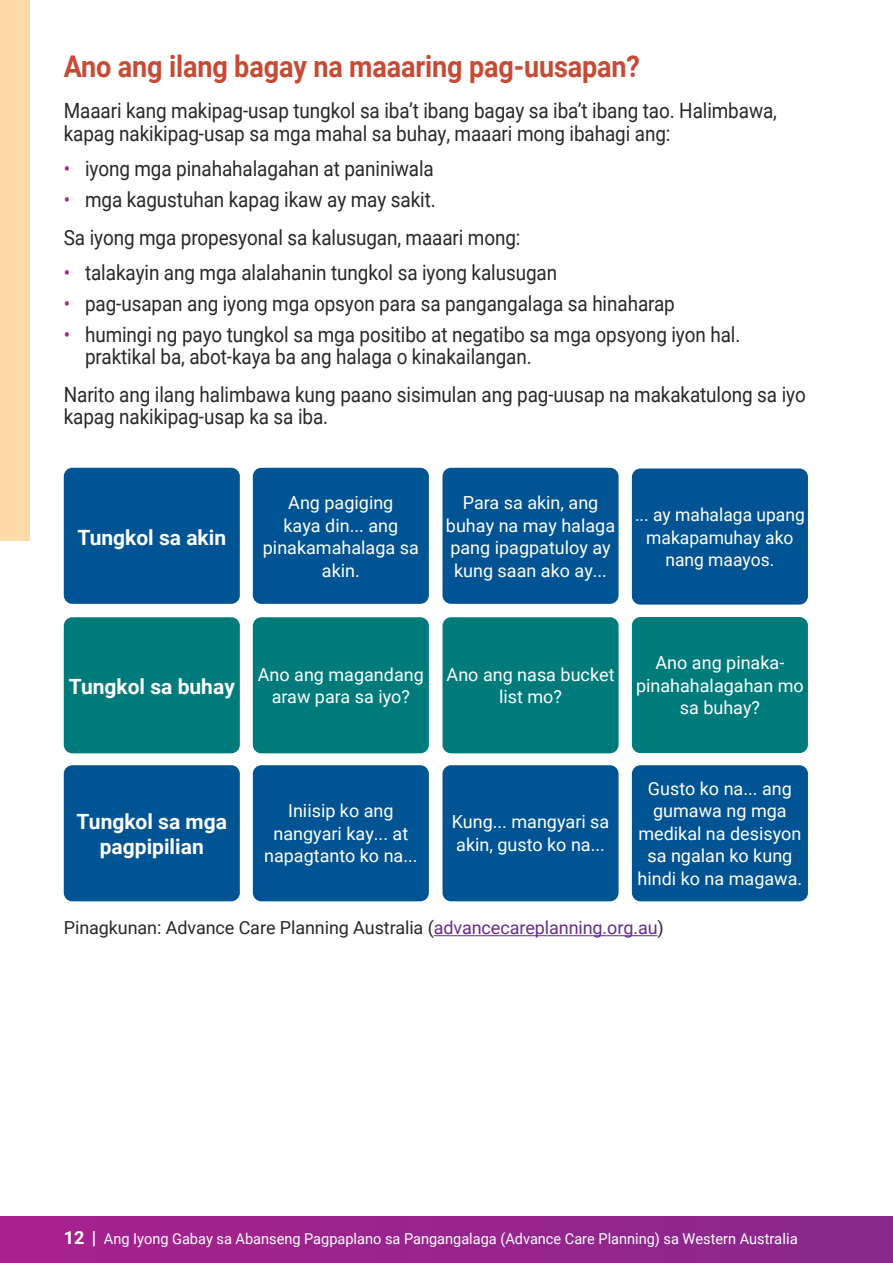
<style>
.page{position:relative;width:893px;height:1263px;background:#fff}
.page>*{position:absolute;margin:0;border:0;box-sizing:border-box;transform-origin:0 0}
.t1{font:700 30px "Roboto";letter-spacing:-.005em;color:#c74a34;scale:.9 1}
.t2{font:21px/22.5px "Roboto";letter-spacing:-.005em;color:#292829;scale:.9 1}
.t3{font:700 21px/24.8px "Roboto";color:#fff;text-align:center}
.t4{font:18px/22.5px "Roboto";color:#fff;text-align:center}
.t5{font:18px "Roboto";letter-spacing:-.005em;color:#292829}
.t6{font:15px "Roboto";color:#fff}
.s1{color:#aa218e}
.s2{color:#682b8d}
.s3{font-weight:700;font-size:18px}
</style>
<div class="page">
<div style="left:0;top:1216px;width:893px;height:47px;background:linear-gradient(to right,#a9218e,#88288d)"></div>
<hr style="left:434px;top:935px;width:223px;height:1px;background:#682b8d">
<div style="left:632px;top:617px;width:176px;height:136px;background:#007b7c;border-radius:9px"></div>
<div style="left:442px;top:617px;width:177px;height:136px;background:#007b7c;border-radius:9px"></div>
<div style="left:253px;top:617px;width:176px;height:136px;background:#007b7c;border-radius:9px"></div>
<div style="left:64px;top:617px;width:176px;height:136px;background:#007b7c;border-radius:9px"></div>
<div style="left:253px;top:468px;width:176px;height:136px;background:#005493;border-radius:9px"></div>
<div style="left:442px;top:765px;width:177px;height:136px;background:#005493;border-radius:9px"></div>
<div style="left:253px;top:765px;width:176px;height:136px;background:#005493;border-radius:9px"></div>
<div style="left:632px;top:468px;width:176px;height:137px;background:#005493;border-radius:9px"></div>
<div style="left:442px;top:468px;width:177px;height:136px;background:#005493;border-radius:9px"></div>
<div style="left:632px;top:765px;width:176px;height:136px;background:#005493;border-radius:9px"></div>
<div style="left:64px;top:765px;width:176px;height:136px;background:#005493;border-radius:9px"></div>
<div style="left:64px;top:468px;width:176px;height:136px;background:#005493;border-radius:9px"></div>
<div style="left:0;top:0;width:30px;height:540px;background:#ffdbaa"></div>
<h1 class="t1" style="left:64px;top:46px;width:642px">Ano ang ilang bagay na maaaring pag-uusapan?</h1>
<p class="t2" style="left:64px;top:99px;width:794px">Maaari kang makipag-usap tungkol sa iba’t ibang bagay sa iba’t ibang tao. Halimbawa, kapag nakikipag-usap sa mga mahal sa buhay, maaari mong ibahagi ang:</p>
<p class="t2" style="left:64px;top:157px;width:413px"><span class="s1">•</span> iyong mga pinahahalagahan at paniniwala</p>
<p class="t2" style="left:64px;top:180px;width:509px;line-height:37.3px"><span class="s1">•</span> mga kagustuhan kapag ikaw ay may sakit.<br>Sa iyong mga propesyonal sa kalusugan, maaari mong:</p>
<p class="t2" style="left:64px;top:260px;width:550px"><span class="s1">•</span> talakayin ang mga alalahanin tungkol sa iyong kalusugan</p>
<p class="t2" style="left:64px;top:291px;width:680px"><span class="s1">•</span> pag-usapan ang iyong mga opsyon para sa pangangalaga sa hinaharap</p>
<p class="t2" style="left:85px;top:322px;width:730px;text-indent:-21px"><span class="s1">•</span> humingi ng payo tungkol sa mga positibo at negatibo sa mga opsyong iyon hal. praktikal ba, abot-kaya ba ang halaga o kinakailangan.</p>
<p class="t2" style="left:64px;top:382px;width:826px">Narito ang ilang halimbawa kung paano sisimulan ang pag-uusap na makakatulong sa iyo kapag nakikipag-usap ka sa iba.</p>
<p class="t3" style="left:77px;top:524px;width:150px">Tungkol sa akin</p>
<p class="t4" style="left:263px;top:491px;width:157px">Ang pagiging<br>kaya din... ang pinakamahalaga sa akin.</p>
<p class="t4" style="left:446px;top:491px;width:171px">Para sa akin, ang buhay na may halaga pang ipagpatuloy ay kung saan ako ay...</p>
<p class="t4" style="left:635px;top:503px;width:171px">... ay mahalaga upang makapamuhay ako nang maayos.</p>
<p class="t3" style="left:69px;top:673px;width:168px">Tungkol sa buhay</p>
<p class="t4" style="left:258px;top:662px;width:168px">Ano ang magandang araw para sa iyo?</p>
<p class="t4" style="left:447px;top:662px;width:169px">Ano ang nasa bucket list mo?</p>
<p class="t4" style="left:636px;top:651px;width:169px">Ano ang pinaka&shy;pinahahalagahan mo sa buhay?</p>
<p class="t3" style="left:77px;top:808px;width:152px">Tungkol sa mga pagpipilian</p>
<p class="t4" style="left:264px;top:799px;width:155px">Iniisip ko ang nangyari kay... at napagtanto ko na...</p>
<p class="t4" style="left:452px;top:810px;width:159px;text-align:left">Kung... mangyari sa akin, gusto ko na...</p>
<p class="t4" style="left:637px;top:776px;width:166px">Gusto ko na... ang gumawa ng mga medikal na desisyon sa ngalan ko kung hindi ko na magawa.</p>
<p class="t5" style="left:64px;top:915px;width:602px">Pinagkunan: Advance Care Planning Australia (<span class="s2">advancecareplanning.org.au</span>)</p>
<p class="t6" style="left:64px;top:1228px;width:736px"><span class="s3">12 |</span> Ang Iyong Gabay sa Abanseng Pagpaplano sa Pangangalaga (Advance Care Planning) sa Western Australia</p>
</div>
